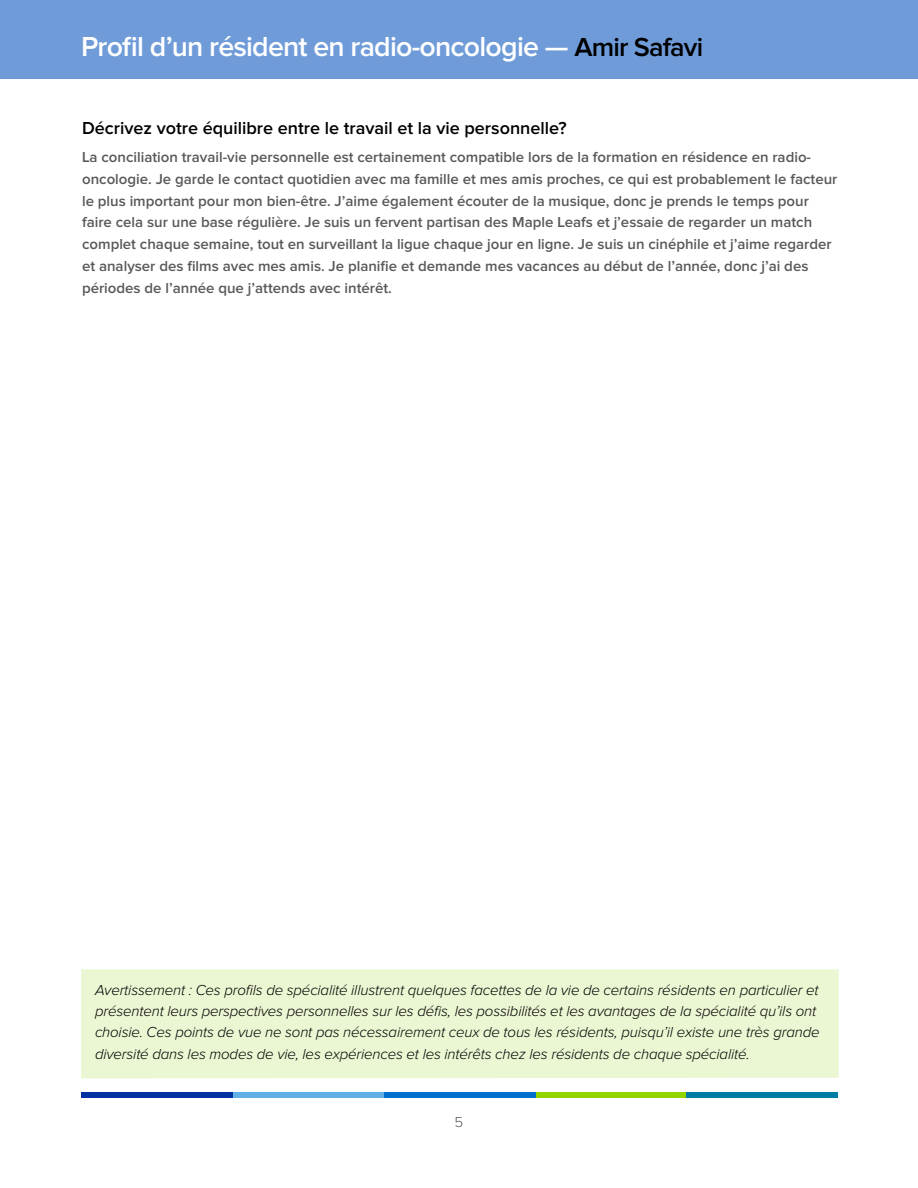
<style>
.page{position:relative;width:918px;height:1188px;background:#fff}
.page>*{position:absolute;margin:0;border:0;box-sizing:border-box;transform-origin:0 0}
.t1{font:600 28.5px "Proxima Nova";letter-spacing:-.025em;color:#fff}
.t2{font:600 18px "Proxima Nova";color:#000}
.t3{font:600 15px/21.8px "Proxima Nova";color:#58595b}
.t4{font:italic 300 15px/21.3px "Proxima Nova";letter-spacing:-.01em;color:#000}
.t5{font:300 15px "Proxima Nova";color:#58595b}
.s1{font-size:27px;color:#000}
</style>
<div class="page">
<div style="left:82px;top:1092px;width:151px;height:5px;background:#0033a1"></div>
<div style="left:233px;top:1092px;width:151px;height:5px;background:#61b1e8"></div>
<div style="left:384px;top:1092px;width:152px;height:5px;background:#0070ce"></div>
<div style="left:536px;top:1092px;width:151px;height:5px;background:#91d400"></div>
<div style="left:686px;top:1092px;width:152px;height:5px;background:#007da5"></div>
<div style="left:0;top:0;width:918px;height:78px;background:#6f9cd9"></div>
<div style="left:81px;top:969px;width:758px;height:109px;background:#ebf6d3"></div>
<h1 class="t1" style="left:81px;top:30px;width:624px">Profil d’un résident en radio-oncologie — <span class="s1">Amir Safavi</span></h1>
<p class="t2" style="left:82px;top:117px;width:486px">Décrivez votre équilibre entre le travail et la vie personnelle?</p>
<p class="t3" style="left:82px;top:147px;width:757px">La conciliation travail-vie personnelle est certainement compatible lors de la formation en résidence en radio&shy;oncologie. Je garde le contact quotidien avec ma famille et mes amis proches, ce qui est probablement le facteur le plus important pour mon bien-être. J’aime également écouter de la musique, donc je prends le temps pour faire cela sur une base régulière. Je suis un fervent partisan des Maple Leafs et j’essaie de regarder un match complet chaque semaine, tout en surveillant la ligue chaque jour en ligne. Je suis un cinéphile et j’aime regarder et analyser des films avec mes amis. Je planifie et demande mes vacances au début de l’année, donc j’ai des périodes de l’année que j’attends avec intérêt.</p>
<p class="t4" style="left:95px;top:980px;width:726px">Avertissement : Ces profils de spécialité illustrent quelques facettes de la vie de certains résidents en particulier et présentent leurs perspectives personnelles sur les défis, les possibilités et les avantages de la spécialité qu’ils ont choisie. Ces points de vue ne sont pas nécessairement ceux de tous les résidents, puisqu’il existe une très grande diversité dans les modes de vie, les expériences et les intérêts chez les résidents de chaque spécialité.</p>
<p class="t5" style="left:455px;top:1113px;width:10px">5</p>
</div>
